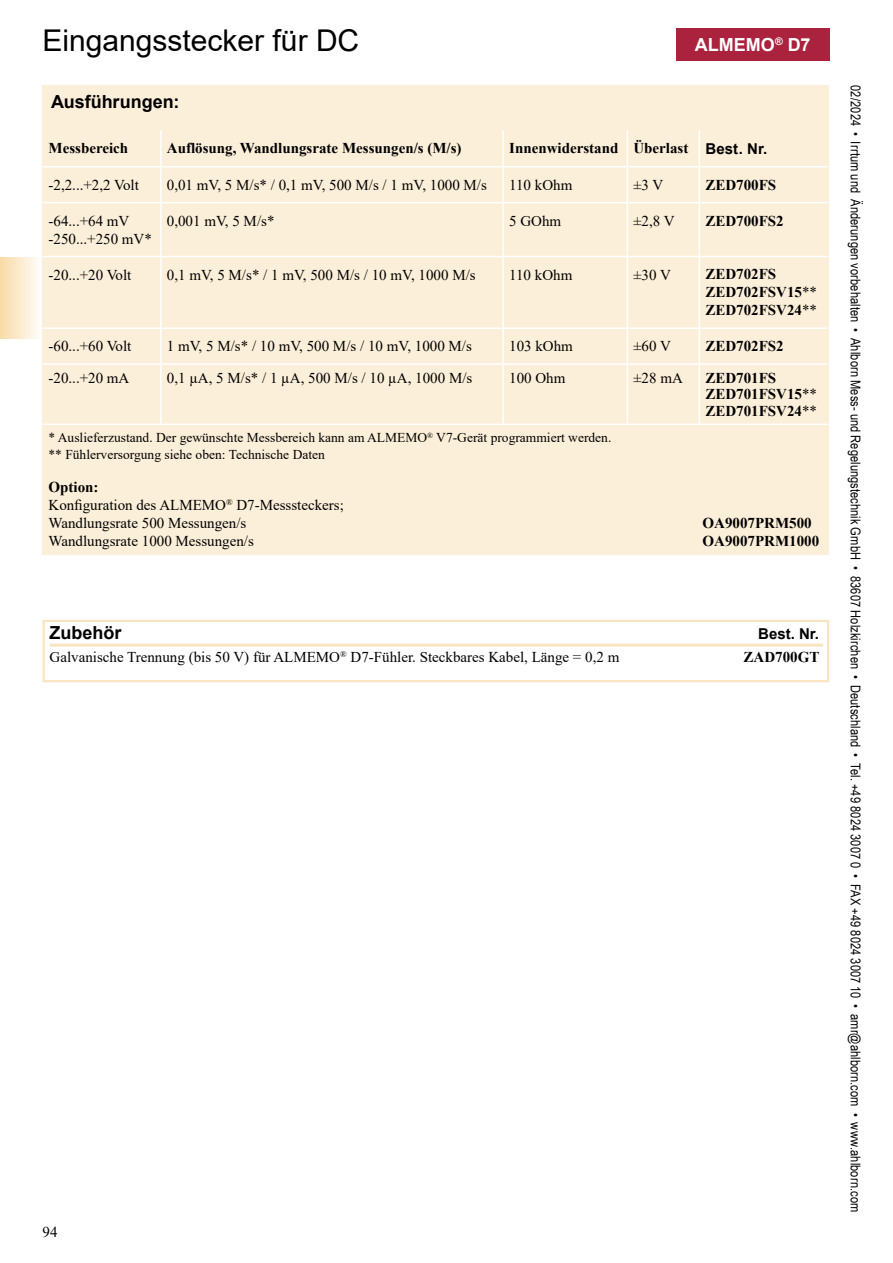
<style>
.page{position:relative;width:893px;height:1263px;background:#fff}
.page>*{position:absolute;margin:0;border:0;box-sizing:border-box;transform-origin:0 0}
.t1{font:30px "Arial";color:#000}
.t2{font:700 18px "Arial";color:#000}
.t3{font:700 18px "Arial";color:#fff}
.t4{font:15px/18px "Times New Roman";color:#000}
.t5{font:700 15px/18px "Times New Roman";color:#000}
.t6{font:700 15px "Arial";color:#000}
.t7{font:13.5px "Arial Narrow";letter-spacing:.005em;color:#000}
.t8{font:13.5px/16.5px "Times New Roman";color:#000}
.s1{font-family:"Arial"}
.s2{font-weight:400}
.s3{font-weight:700}
</style>
<div class="page">
<div style="left:0;top:257px;width:43px;height:81px;background:linear-gradient(to right,#f8daa7,#fffeff)"></div>
<div style="left:43px;top:85px;width:786px;height:469px;background:#fcefd9"></div>
<hr style="left:160px;top:130px;width:2px;height:36px;background:#fff">
<hr style="left:502px;top:130px;width:2px;height:36px;background:#fff">
<hr style="left:627px;top:130px;width:1px;height:36px;background:#fff">
<hr style="left:699px;top:130px;width:1px;height:36px;background:#fff">
<hr style="left:43px;top:166px;width:118px;height:1px;background:#fff">
<hr style="left:161px;top:166px;width:342px;height:1px;background:#fff">
<hr style="left:160px;top:167px;width:2px;height:35px;background:#fff">
<hr style="left:503px;top:166px;width:124px;height:1px;background:#fff">
<hr style="left:502px;top:167px;width:2px;height:35px;background:#fff">
<hr style="left:627px;top:166px;width:72px;height:1px;background:#fff">
<hr style="left:627px;top:167px;width:1px;height:35px;background:#fff">
<hr style="left:699px;top:166px;width:129px;height:1px;background:#fff">
<hr style="left:699px;top:167px;width:1px;height:35px;background:#fff">
<hr style="left:43px;top:202px;width:118px;height:1px;background:#fff">
<hr style="left:161px;top:202px;width:342px;height:1px;background:#fff">
<hr style="left:160px;top:203px;width:2px;height:53px;background:#fff">
<hr style="left:503px;top:202px;width:124px;height:1px;background:#fff">
<hr style="left:502px;top:203px;width:2px;height:53px;background:#fff">
<hr style="left:627px;top:202px;width:72px;height:1px;background:#fff">
<hr style="left:627px;top:203px;width:1px;height:53px;background:#fff">
<hr style="left:699px;top:202px;width:129px;height:1px;background:#fff">
<hr style="left:699px;top:203px;width:1px;height:53px;background:#fff">
<hr style="left:43px;top:256px;width:118px;height:1px;background:#fff">
<hr style="left:161px;top:256px;width:342px;height:1px;background:#fff">
<hr style="left:160px;top:257px;width:2px;height:70px;background:#fff">
<hr style="left:503px;top:256px;width:124px;height:1px;background:#fff">
<hr style="left:502px;top:257px;width:2px;height:70px;background:#fff">
<hr style="left:627px;top:256px;width:72px;height:1px;background:#fff">
<hr style="left:627px;top:257px;width:1px;height:70px;background:#fff">
<hr style="left:699px;top:256px;width:129px;height:1px;background:#fff">
<hr style="left:699px;top:257px;width:1px;height:70px;background:#fff">
<hr style="left:43px;top:327px;width:118px;height:2px;background:#fff">
<hr style="left:161px;top:327px;width:342px;height:2px;background:#fff">
<hr style="left:160px;top:329px;width:2px;height:34px;background:#fff">
<hr style="left:503px;top:327px;width:124px;height:2px;background:#fff">
<hr style="left:502px;top:329px;width:2px;height:34px;background:#fff">
<hr style="left:627px;top:327px;width:72px;height:2px;background:#fff">
<hr style="left:627px;top:329px;width:1px;height:34px;background:#fff">
<hr style="left:699px;top:327px;width:129px;height:2px;background:#fff">
<hr style="left:699px;top:329px;width:1px;height:34px;background:#fff">
<hr style="left:43px;top:363px;width:118px;height:2px;background:#fff">
<hr style="left:161px;top:363px;width:342px;height:2px;background:#fff">
<hr style="left:160px;top:365px;width:2px;height:59px;background:#fff">
<hr style="left:503px;top:363px;width:124px;height:2px;background:#fff">
<hr style="left:502px;top:365px;width:2px;height:59px;background:#fff">
<hr style="left:627px;top:363px;width:72px;height:2px;background:#fff">
<hr style="left:627px;top:365px;width:1px;height:59px;background:#fff">
<hr style="left:699px;top:363px;width:129px;height:2px;background:#fff">
<hr style="left:699px;top:365px;width:1px;height:59px;background:#fff">
<hr style="left:43px;top:424px;width:118px;height:1px;background:#fff">
<hr style="left:161px;top:424px;width:342px;height:1px;background:#fff">
<hr style="left:503px;top:424px;width:124px;height:1px;background:#fff">
<hr style="left:627px;top:424px;width:72px;height:1px;background:#fff">
<hr style="left:699px;top:424px;width:129px;height:1px;background:#fff">
<hr style="left:50px;top:644px;width:773px;height:3px;background:#ec9600">
<div style="left:676px;top:28px;width:153px;height:33px;background:#aa223e"></div>
<h1 class="t1" style="left:43px;top:19px;width:318px">Eingangsstecker für DC</h1>
<p class="t2" style="left:51px;top:89px;width:130px">Ausführungen:</p>
<p class="t5" style="left:49px;top:139px;width:81px">Messbereich</p>
<p class="t5" style="left:167px;top:139px;width:296px">Auflösung, Wandlungsrate Messungen/s (M/s)</p>
<p class="t5" style="left:509px;top:139px;width:260px">Innenwiderstand Überlast <span class="s1">Best. Nr.</span></p>
<p class="t4" style="left:49px;top:175px;width:92px">-2,2...+2,2 Volt</p>
<p class="t4" style="left:167px;top:175px;width:322px">0,01 mV, 5 M/s* / 0,1 mV, 500 M/s / 1 mV, 1000 M/s</p>
<p class="t4" style="left:509px;top:175px;width:65px">110 kOhm</p>
<p class="t4" style="left:633px;top:175px;width:32px">±3 V</p>
<p class="t5" style="left:705px;top:175px;width:72px">ZED700FS</p>
<p class="t4" style="left:49px;top:211px;width:105px">-64...+64 mV -250...+250 mV*</p>
<p class="t4" style="left:167px;top:211px;width:109px">0,001 mV, 5 M/s*</p>
<p class="t4" style="left:509px;top:211px;width:54px">5 GOhm</p>
<p class="t4" style="left:633px;top:211px;width:43px">±2,8 V</p>
<p class="t5" style="left:705px;top:211px;width:80px">ZED700FS2</p>
<p class="t4" style="left:49px;top:265px;width:84px">-20...+20 Volt</p>
<p class="t4" style="left:167px;top:265px;width:310px">0,1 mV, 5 M/s* / 1 mV, 500 M/s / 10 mV, 1000 M/s</p>
<p class="t4" style="left:509px;top:265px;width:65px">110 kOhm</p>
<p class="t4" style="left:633px;top:265px;width:39px">±30 V</p>
<p class="t5" style="left:705px;top:265px;width:113px">ZED702FS<br>ZED702FSV15<span class="s2">**<br></span>ZED702FSV24<span class="s2">**</span></p>
<p class="t4" style="left:49px;top:337px;width:84px">-60...+60 Volt</p>
<p class="t4" style="left:167px;top:337px;width:307px">1 mV, 5 M/s* / 10 mV, 500 M/s / 10 mV, 1000 M/s</p>
<p class="t4" style="left:509px;top:337px;width:65px">103 kOhm</p>
<p class="t4" style="left:633px;top:337px;width:39px">±60 V</p>
<p class="t5" style="left:705px;top:337px;width:80px">ZED702FS2</p>
<p class="t4" style="left:49px;top:369px;width:82px">-20...+20 mA</p>
<p class="t4" style="left:167px;top:369px;width:307px">0,1 µA, 5 M/s* / 1 µA, 500 M/s / 10 µA, 1000 M/s</p>
<p class="t4" style="left:509px;top:369px;width:58px">100 Ohm</p>
<p class="t4" style="left:633px;top:369px;width:51px">±28 mA</p>
<p class="t5" style="left:705px;top:369px;width:113px;line-height:16.5px">ZED701FS<br>ZED701FSV15<span class="s2">**<br></span>ZED701FSV24<span class="s2">**</span></p>
<p class="t8" style="left:49px;top:429px;width:564px">* Auslieferzustand. Der gewünschte Messbereich kann am ALMEMO<sup>®</sup> V7-Gerät programmiert werden. ** Fühlerversorgung siehe oben: Technische Daten</p>
<p class="t4" style="left:49px;top:477px;width:297px"><span class="s3">Option:<br></span>Konfiguration des ALMEMO<sup>®</sup> D7-Messsteckers;<br>Wandlungsrate 500 Messungen/s</p>
<p class="t3" style="left:695px;top:32px;width:117px">ALMEMO<sup>®</sup> D7</p>
<p class="t5" style="left:703px;top:513px;width:111px">OA9007PRM500</p>
<p class="t4" style="left:49px;top:531px;width:207px">Wandlungsrate 1000 Messungen/s</p>
<p class="t5" style="left:703px;top:531px;width:118px">OA9007PRM1000</p>
<p class="t2" style="left:50px;top:620px;width:74px">Zubehör</p>
<p class="t6" style="left:758px;top:623px;width:62px">Best. Nr.</p>
<p class="t4" style="left:50px;top:648px;width:571px">Galvanische Trennung (bis 50 V) für ALMEMO<sup>®</sup> D7-Fühler. Steckbares Kabel, Länge = 0,2 m</p>
<p class="t5" style="left:743px;top:648px;width:77px">ZAD700GT</p>
<p class="t4" style="left:43px;top:1222px;width:16px">94</p>
<p class="t7" style="left:865px;top:85px;width:1128px;rotate:90deg">02/2024 • Irrtum und Änderungen vorbehalten • Ahlborn Mess- und Regelungstechnik GmbH • 83607 Holzkirchen • Deutschland • Tel. +49 8024 3007 0 • FAX +49 8024 3007 10 • amr@ahlborn.com • www.ahlborn.com</p>
</div>
